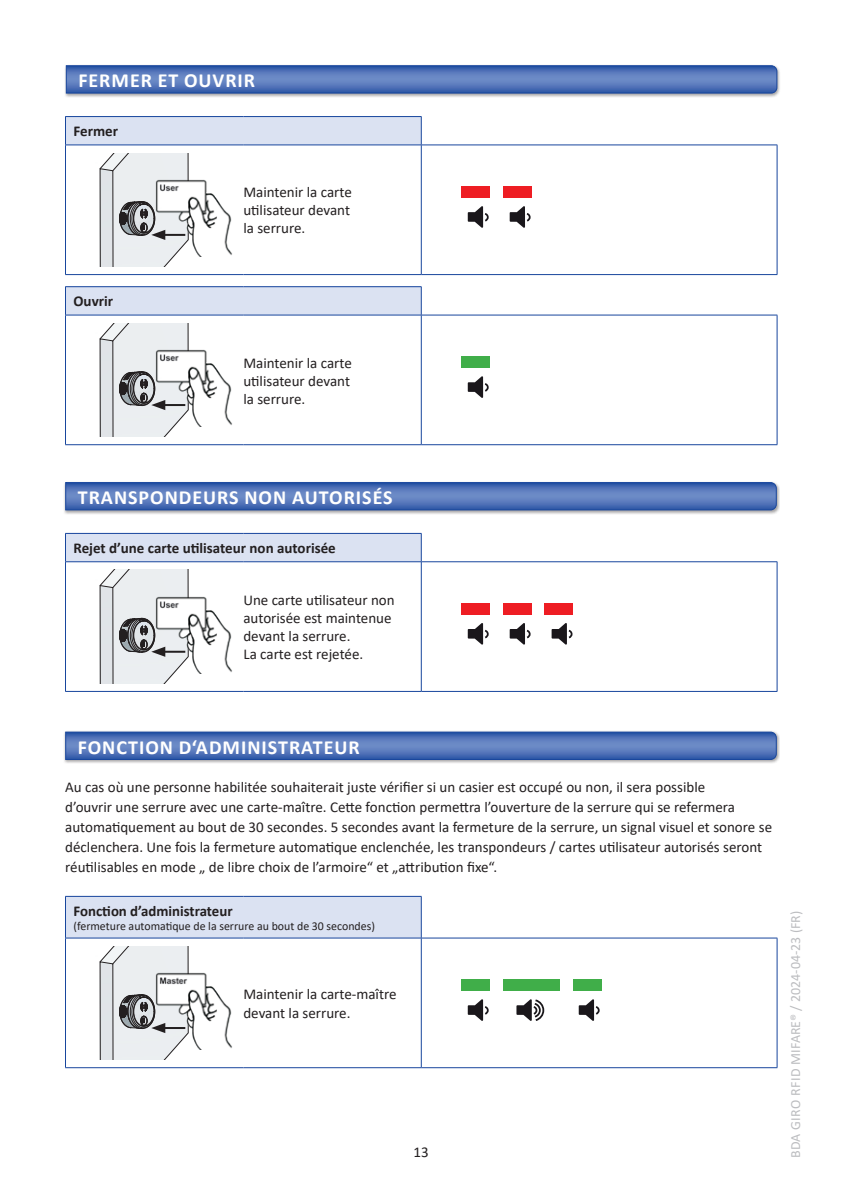
<style>
.page{position:relative;width:842px;height:1191px;background:#fff}
.page>*{position:absolute;margin:0;border:0;box-sizing:border-box;transform-origin:0 0}
.t1{font:700 20px "Calibri";letter-spacing:.05em;color:#fff}
.t2{font:15px/18px "Calibri";color:#231f20}
.t3{font:700 15px "Calibri";color:#231f20}
.t4{font:14px "Calibri";color:#bcbdc0}
.t5{font:12px "Calibri";color:#231f20}
</style>
<div class="page">
<div style="left:64px;top:64px;width:716px;height:34px;background:#231f20;opacity:.4"></div>
<svg style="left:65px;top:65px;width:713px;height:29px"></svg>
<svg style="left:66px;top:117px;width:711px;height:157px"></svg>
<div style="left:421px;top:145px;width:356px;height:129px;background:#fff"></div>
<hr style="left:65px;top:116px;width:178px;height:1px;background:#18469d">
<svg style="left:65px;top:117px;width:1px;height:28px"></svg>
<hr style="left:243px;top:116px;width:179px;height:1px;background:#18469d">
<svg style="left:421px;top:117px;width:1px;height:28px"></svg>
<hr style="left:65px;top:145px;width:178px;height:1px;background:#18469d">
<hr style="left:65px;top:145px;width:1px;height:129px;background:#18469d">
<hr style="left:243px;top:145px;width:178px;height:1px;background:#18469d">
<hr style="left:421px;top:145px;width:356px;height:1px;background:#18469d">
<hr style="left:421px;top:145px;width:1px;height:129px;background:#18469d">
<hr style="left:777px;top:145px;width:1px;height:129px;background:#18469d">
<hr style="left:65px;top:274px;width:178px;height:1px;background:#18469d">
<hr style="left:243px;top:274px;width:178px;height:1px;background:#18469d">
<hr style="left:421px;top:274px;width:356px;height:1px;background:#18469d">
<img style="left:83px;top:153px;width:126px;height:113px">
<svg style="left:100px;top:153px;width:88px;height:113px"></svg>
<img style="left:139px;top:160px;width:102px;height:96px">
<div style="left:461px;top:186px;width:28px;height:11px;background:#ee1d23"></div>
<div style="left:503px;top:186px;width:28px;height:11px;background:#ee1d23"></div>
<svg style="left:468px;top:206px;width:21px;height:22px"></svg>
<svg style="left:510px;top:206px;width:21px;height:22px"></svg>
<svg style="left:66px;top:287px;width:711px;height:157px"></svg>
<div style="left:421px;top:315px;width:356px;height:130px;background:#fff"></div>
<hr style="left:65px;top:286px;width:178px;height:1px;background:#18469d">
<svg style="left:65px;top:287px;width:1px;height:28px"></svg>
<hr style="left:243px;top:286px;width:179px;height:1px;background:#18469d">
<svg style="left:421px;top:287px;width:1px;height:28px"></svg>
<hr style="left:65px;top:315px;width:178px;height:1px;background:#18469d">
<hr style="left:65px;top:315px;width:1px;height:129px;background:#18469d">
<hr style="left:243px;top:315px;width:178px;height:1px;background:#18469d">
<hr style="left:421px;top:315px;width:356px;height:1px;background:#18469d">
<hr style="left:421px;top:315px;width:1px;height:129px;background:#18469d">
<hr style="left:777px;top:315px;width:1px;height:129px;background:#18469d">
<hr style="left:65px;top:444px;width:178px;height:1px;background:#18469d">
<hr style="left:243px;top:444px;width:178px;height:1px;background:#18469d">
<hr style="left:421px;top:444px;width:356px;height:1px;background:#18469d">
<img style="left:83px;top:323px;width:126px;height:113px">
<svg style="left:100px;top:323px;width:88px;height:113px"></svg>
<img style="left:139px;top:330px;width:102px;height:96px">
<div style="left:461px;top:356px;width:28px;height:11px;background:#40ae49"></div>
<svg style="left:468px;top:376px;width:21px;height:22px"></svg>
<div style="left:63px;top:481px;width:717px;height:34px;background:#231f20;opacity:.4"></div>
<svg style="left:65px;top:481px;width:712px;height:30px"></svg>
<svg style="left:66px;top:534px;width:355px;height:157px"></svg>
<hr style="left:65px;top:533px;width:178px;height:1px;background:#18469d">
<svg style="left:65px;top:534px;width:1px;height:27px"></svg>
<hr style="left:243px;top:533px;width:179px;height:1px;background:#18469d">
<svg style="left:421px;top:534px;width:1px;height:27px"></svg>
<hr style="left:65px;top:561px;width:178px;height:1px;background:#18469d">
<hr style="left:65px;top:562px;width:1px;height:129px;background:#18469d">
<hr style="left:243px;top:561px;width:178px;height:1px;background:#18469d">
<hr style="left:421px;top:561px;width:356px;height:1px;background:#18469d">
<hr style="left:421px;top:562px;width:1px;height:129px;background:#18469d">
<hr style="left:777px;top:562px;width:1px;height:129px;background:#18469d">
<hr style="left:65px;top:691px;width:178px;height:1px;background:#18469d">
<hr style="left:243px;top:691px;width:178px;height:1px;background:#18469d">
<hr style="left:421px;top:691px;width:356px;height:1px;background:#18469d">
<img style="left:83px;top:570px;width:126px;height:113px">
<svg style="left:100px;top:570px;width:88px;height:113px"></svg>
<img style="left:139px;top:576px;width:102px;height:97px">
<div style="left:461px;top:603px;width:28px;height:11px;background:#ee1d23"></div>
<div style="left:503px;top:603px;width:28px;height:11px;background:#ee1d23"></div>
<div style="left:545px;top:603px;width:28px;height:11px;background:#ee1d23"></div>
<svg style="left:468px;top:623px;width:21px;height:21px"></svg>
<svg style="left:510px;top:623px;width:21px;height:21px"></svg>
<svg style="left:552px;top:623px;width:21px;height:21px"></svg>
<svg style="left:66px;top:897px;width:355px;height:170px"></svg>
<hr style="left:65px;top:896px;width:178px;height:1px;background:#18469d">
<hr style="left:65px;top:896px;width:1px;height:41px;background:#18469d">
<hr style="left:243px;top:896px;width:179px;height:1px;background:#18469d">
<hr style="left:421px;top:896px;width:1px;height:41px;background:#18469d">
<hr style="left:65px;top:937px;width:178px;height:1px;background:#18469d">
<hr style="left:65px;top:938px;width:1px;height:129px;background:#18469d">
<hr style="left:243px;top:937px;width:178px;height:1px;background:#18469d">
<hr style="left:421px;top:937px;width:356px;height:1px;background:#18469d">
<hr style="left:421px;top:938px;width:1px;height:129px;background:#18469d">
<hr style="left:777px;top:938px;width:1px;height:129px;background:#18469d">
<hr style="left:65px;top:1067px;width:178px;height:1px;background:#18469d">
<hr style="left:243px;top:1067px;width:178px;height:1px;background:#18469d">
<hr style="left:421px;top:1067px;width:356px;height:1px;background:#18469d">
<img style="left:83px;top:946px;width:126px;height:113px">
<svg style="left:100px;top:946px;width:88px;height:113px"></svg>
<img style="left:139px;top:953px;width:102px;height:96px">
<div style="left:461px;top:979px;width:28px;height:11px;background:#40ae49"></div>
<div style="left:503px;top:979px;width:57px;height:11px;background:#40ae49"></div>
<div style="left:573px;top:979px;width:28px;height:11px;background:#40ae49"></div>
<svg style="left:468px;top:999px;width:21px;height:22px"></svg>
<svg style="left:516px;top:999px;width:28px;height:22px"></svg>
<svg style="left:579px;top:999px;width:21px;height:22px"></svg>
<div style="left:63px;top:730px;width:717px;height:34px;background:#231f20;opacity:.4"></div>
<svg style="left:65px;top:731px;width:712px;height:29px"></svg>
<h1 class="t1" style="left:78px;top:67px;width:178px">FERMER ET OUVRIR</h1>
<p class="t3" style="left:73px;top:120px;width:46px">Fermer</p>
<p class="t3" style="left:73px;top:290px;width:41px">Ouvrir</p>
<p class="t2" style="left:243px;top:183px;width:110px">Maintenir la carte utilisateur devant la serrure.</p>
<p class="t2" style="left:243px;top:353px;width:110px">Maintenir la carte utilisateur devant la serrure.</p>
<h1 class="t1" style="left:78px;top:483px;width:316px">TRANSPONDEURS NON AUTORISÉS</h1>
<p class="t3" style="left:73px;top:537px;width:264px">Rejet d’une carte utilisateur non autorisée</p>
<p class="t2" style="left:243px;top:591px;width:153px">Une carte utilisateur non autorisée est maintenue devant la serrure.<br>La carte est rejetée.</p>
<h1 class="t1" style="left:78px;top:733px;width:283px">FONCTION D‘ADMINISTRATEUR</h1>
<p class="t2" style="left:65px;top:776px;width:708px;line-height:20px">Au cas où une personne habilitée souhaiterait juste vérifier si un casier est occupé ou non, il sera possible<br>d’ouvrir une serrure avec une carte-maître. Cette fonction permettra l’ouverture de la serrure qui se refermera automatiquement au bout de 30 secondes. 5 secondes avant la fermeture de la serrure, un signal visuel et sonore se déclenchera. Une fois la fermeture automatique enclenchée, les transpondeurs / cartes utilisateur autorisés seront réutilisables en mode „ de libre choix de l’armoire“ et „attribution fixe“.</p>
<p class="t3" style="left:73px;top:900px;width:161px">Fonction d’administrateur</p>
<p class="t5" style="left:73px;top:917px;width:303px">(fermeture automatique de la serrure au bout de 30 secondes)</p>
<p class="t2" style="left:243px;top:985px;width:155px">Maintenir la carte-maître devant la serrure.</p>
<p class="t2" style="left:413px;top:1143px;width:17px">13</p>
<p class="t4" style="left:786px;top:1157px;width:248px;rotate:-90deg">BDA GIRO RFID MIFARE® / 2024-04-23 (FR)</p>
</div>
